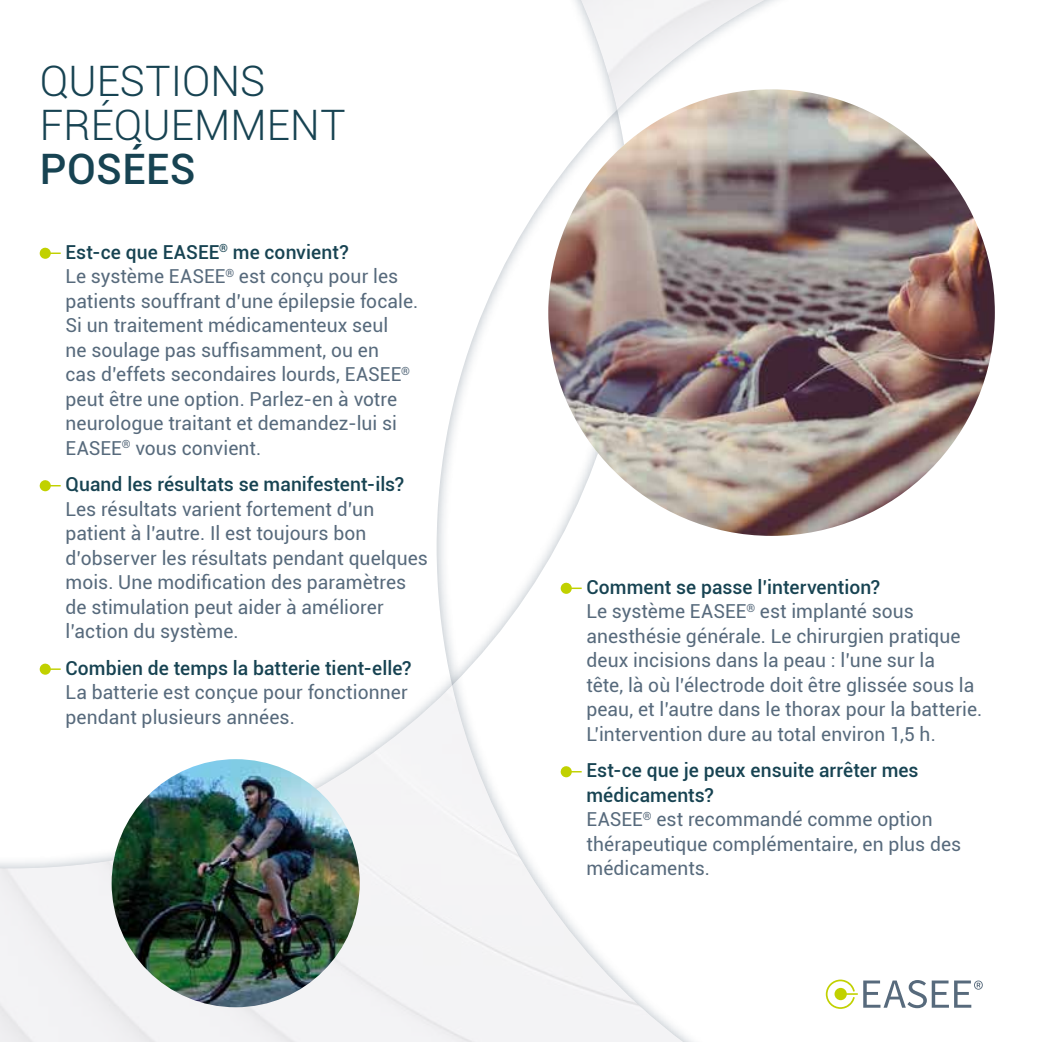
<style>
.page{position:relative;width:1042px;height:1042px;background:#fff}
.page>*{position:absolute;margin:0;border:0;box-sizing:border-box;transform-origin:0 0}
.t1{font:300 42px/43.8px "Roboto";letter-spacing:.005em;color:#174352}
.t2{font:500 42px "Roboto";letter-spacing:.01em;color:#174352}
.t3{font:19.25px/24.5px "Roboto";letter-spacing:.005em;color:#576a7c}
.t4{font:500 19.25px "Roboto";letter-spacing:.005em;color:#174352}
.s1{font-weight:500;color:#174352}
</style>
<div class="page">
<div style="left:0;top:869px;width:435px;height:173px;background:#f3f3f5"></div>
<svg style="left:39px;top:247px;width:12px;height:12px"></svg>
<svg style="left:39px;top:480px;width:12px;height:12px"></svg>
<svg style="left:39px;top:663px;width:12px;height:12px"></svg>
<img style="left:112px;top:759px;width:248px;height:248px;border-radius:124px">
<svg style="left:560px;top:582px;width:12px;height:12px"></svg>
<div style="left:560px;top:766px;width:12px;height:11px;background:#c1d100;border-radius:5px"></div>
<img style="left:548px;top:89px;width:447px;height:447px;border-radius:223px">
<h1 class="t1" style="left:40px;top:58px;width:307px">QUESTIONS<br>FRÉQUEMMENT</h1>
<h1 class="t2" style="left:40px;top:139px;width:157px">POSÉES</h1>
<p class="t3" style="left:65px;top:239px;width:354px"><span class="s1">Est-ce que EASEE</span><sup>®</sup> <span class="s1">me convient?<br></span>Le système EASEE<sup>®</sup> est conçu pour les patients souffrant d’une épilepsie focale.<br>Si un traitement médicamenteux seul<br>ne soulage pas suffisamment, ou en<br>cas d’effets secondaires lourds, EASEE<sup>® </sup>peut être une option. Parlez-en à votre neurologue traitant et demandez-lui si EASEE<sup>®</sup> vous convient.</p>
<p class="t4" style="left:65px;top:471px;width:340px">Quand les résultats se manifestent-ils?</p>
<p class="t3" style="left:65px;top:496px;width:364px">Les résultats varient fortement d’un patient à l’autre. Il est toujours bon d’observer les résultats pendant quelques mois. Une modification des paramètres de stimulation peut aider à améliorer l’action du système.</p>
<p class="t4" style="left:65px;top:654px;width:347px">Combien de temps la batterie tient-elle?</p>
<p class="t3" style="left:65px;top:679px;width:344px">La batterie est conçue pour fonctionner pendant plusieurs années.</p>
<p class="t3" style="left:586px;top:574px;width:397px"><span class="s1">Comment se passe l’intervention?<br></span>Le système EASEE<sup>®</sup> est implanté sous anesthésie générale. Le chirurgien pratique deux incisions dans la peau : l’une sur la<br>tête, là où l’électrode doit être glissée sous la peau, et l’autre dans le thorax pour la batterie.<br>L’intervention dure au total environ 1,5 h.</p>
<p class="t3" style="left:586px;top:757px;width:376px"><span class="s1">Est-ce que je peux ensuite arrêter mes médicaments?<br></span>EASEE<sup>®</sup> est recommandé comme option thérapeutique complémentaire, en plus des médicaments.</p>
</div>
